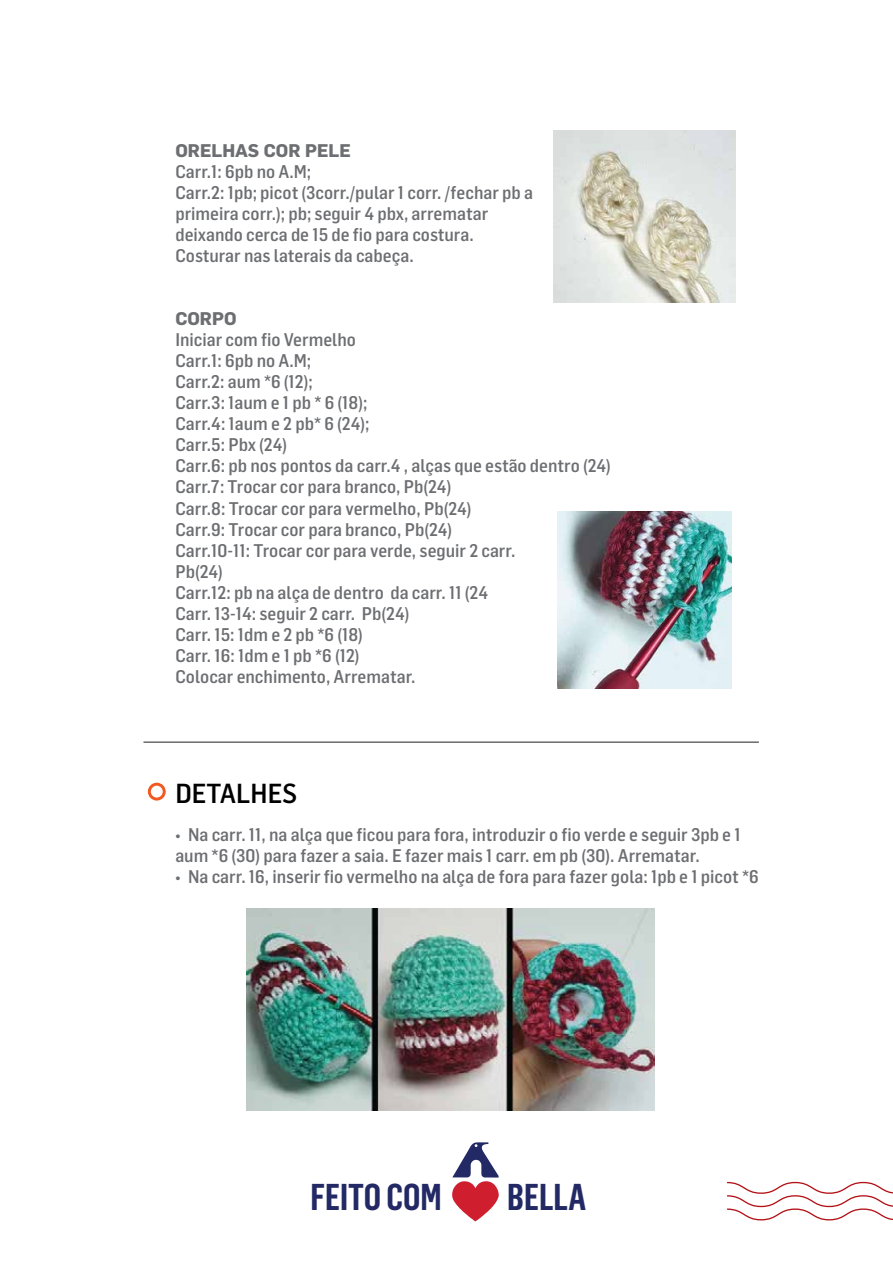
<style>
.page{position:relative;width:893px;height:1263px;background:#fff}
.page>*{position:absolute;margin:0;border:0;box-sizing:border-box;transform-origin:0 0}
.t1{font:600 36.6px "Flama Cond";color:#232964}
.t2{font:500 27px "Flama Semicondensed";color:#000001}
.t3{font:500 18px/21px "Flama Semicondensed";color:#6d6e71}
.t4{font:700 18px "Flama";color:#6d6e71}
.s1{font-family:"Myriad Pro";font-weight:400}
</style>
<div class="page">
<svg style="left:727px;top:1182px;width:166px;height:38px"></svg>
<svg style="left:452px;top:1142px;width:47px;height:79px"></svg>
<hr style="left:143px;top:742px;width:616px;height:1px;background:#231f20">
<div style="left:148px;top:783px;width:18px;height:17px;border:3px solid #f15822;border-radius:50%"></div>
<img style="left:553px;top:130px;width:182px;height:172px">
<img style="left:557px;top:511px;width:174px;height:178px">
<img style="left:246px;top:909px;width:408px;height:201px">
<p class="t4" style="left:175px;top:140px;width:177px">ORELHAS COR PELE</p>
<p class="t3" style="left:175px;top:161px;width:359px">Carr.1: 6pb no A.M;<br>Carr.2: 1pb; picot (3corr./pular 1 corr. /fechar pb a primeira corr.); pb; seguir 4 pbx, arrematar deixando cerca de 15 de fio para costura.<br>Costurar nas laterais da cabeça.</p>
<p class="t4" style="left:175px;top:308px;width:63px">CORPO</p>
<p class="t3" style="left:175px;top:329px;width:437px">Iniciar com fio Vermelho<br>Carr.1: 6pb no A.M;<br>Carr.2: aum *6 (12);<br>Carr.3: 1aum e 1 pb * 6 (18);<br>Carr.4: 1aum e 2 pb* 6 (24);<br>Carr.5: Pbx (24)<br>Carr.6: pb nos pontos da carr.4 , alças que estão dentro (24)<br>Carr.7: Trocar cor para branco, Pb(24)<br>Carr.8: Trocar cor para vermelho, Pb(24)<br>Carr.9: Trocar cor para branco, Pb(24)<br>Carr.10-11: Trocar cor para verde, seguir 2 carr.<br>Pb(24)<br>Carr.12: pb na alça de dentro da carr. 11 (24<br>Carr. 13-14: seguir 2 carr. Pb(24)<br>Carr. 15: 1dm e 2 pb *6 (18)<br>Carr. 16: 1dm e 1 pb *6 (12)<br>Colocar enchimento, Arrematar.</p>
<h2 class="t2" style="left:175px;top:776px;width:123px">DETALHES</h2>
<p class="t3" style="left:175px;top:824px;width:567px"><span class="s1">•</span> Na carr. 11, na alça que ficou para fora, introduzir o fio verde e seguir 3pb e 1 aum *6 (30) para fazer a saia. E fazer mais 1 carr. em pb (30). Arrematar.</p>
<p class="t3" style="left:175px;top:866px;width:585px"><span class="s1">•</span> Na carr. 16, inserir fio vermelho na alça de fora para fazer gola: 1pb e 1 picot *6</p>
<h1 class="t1" style="left:311px;top:1170px;width:133px">FEITO COM</h1>
<h1 class="t1" style="left:507px;top:1170px;width:81px">BELLA</h1>
</div>
